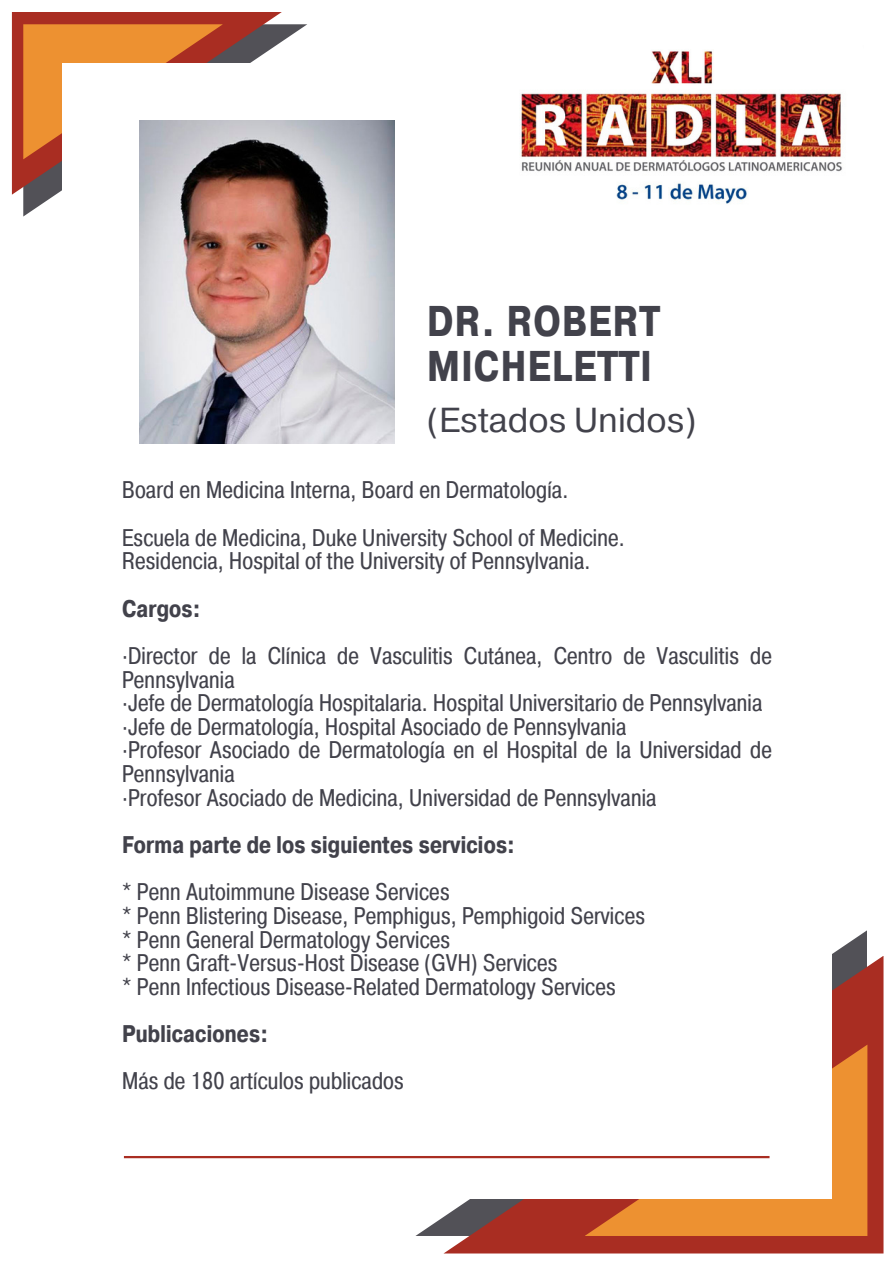
<style>
.page{position:relative;width:893px;height:1264px;background:#fff}
.page>*{position:absolute;margin:0;border:0;box-sizing:border-box;transform-origin:0 0}
.t1{font:700 42.75px/45px "Pragmatica Cond";color:#42424b}
.t2{font:34.5px "Pragmatica";color:#42424b}
.t3{font:24px/23.7px "Pragmatica Cond";letter-spacing:-.02em;color:#42424b}
.t4{font:700 24px "Pragmatica Cond";letter-spacing:-.02em;color:#42424b}
</style>
<div class="page">
<svg style="left:23px;top:24px;width:284px;height:192px"></svg>
<svg style="left:12px;top:12px;width:270px;height:182px;background:#98413b"></svg>
<svg style="left:443px;top:955px;width:440px;height:298px;background:#a23a30"></svg>
<svg style="left:23px;top:24px;width:200px;height:135px;background:#e2822f"></svg>
<svg style="left:584px;top:1044px;width:283px;height:191px;background:#e78b35"></svg>
<div style="left:62px;top:63px;width:769px;height:1136px;background:#fff"></div>
<hr style="left:124px;top:1155px;width:645px;height:3px;background:#a92d22">
<img style="left:520px;top:51px;width:322px;height:153px">
<img style="left:139px;top:120px;width:255px;height:323px">
<h2 class="t1" style="left:426px;top:300px;width:235px">DR. ROBERT<br>MICHELETTI</h2>
<h1 class="t2" style="left:426px;top:398px;width:272px">(Estados Unidos)</h1>
<p class="t3" style="left:122px;top:479px;width:448px">Board en Medicina Interna, Board en Dermatología.</p>
<p class="t3" style="left:122px;top:526px;width:505px">Escuela de Medicina, Duke University School of Medicine.</p>
<p class="t3" style="left:122px;top:550px;width:470px">Residencia, Hospital of the University of Pennsylvania.</p>
<h3 class="t4" style="left:122px;top:592px;width:81px">Cargos:</h3>
<p class="t3" style="left:122px;top:644px;width:652px">·Director de la Clínica de Vasculitis Cutánea, Centro de Vasculitis de<br>Pennsylvania</p>
<p class="t3" style="left:122px;top:692px;width:642px">·Jefe de Dermatología Hospitalaria. Hospital Universitario de Pennsylvania</p>
<p class="t3" style="left:122px;top:715px;width:506px">·Jefe de Dermatología, Hospital Asociado de Pennsylvania</p>
<p class="t3" style="left:122px;top:739px;width:652px">·Profesor Asociado de Dermatología en el Hospital de la Universidad de<br>Pennsylvania</p>
<p class="t3" style="left:122px;top:786px;width:536px">·Profesor Asociado de Medicina, Universidad de Pennsylvania</p>
<h3 class="t4" style="left:122px;top:828px;width:395px">Forma parte de los siguientes servicios:</h3>
<p class="t3" style="left:122px;top:881px;width:329px">* Penn Autoimmune Disease Services</p>
<p class="t3" style="left:122px;top:904px;width:525px">* Penn Blistering Disease, Pemphigus, Pemphigoid Services</p>
<p class="t3" style="left:122px;top:928px;width:330px">* Penn General Dermatology Services</p>
<p class="t3" style="left:122px;top:952px;width:437px">* Penn Graft-Versus-Host Disease (GVH) Services</p>
<p class="t3" style="left:122px;top:975px;width:496px">* Penn Infectious Disease-Related Dermatology Services</p>
<h3 class="t4" style="left:122px;top:1017px;width:148px">Publicaciones:</h3>
<p class="t3" style="left:122px;top:1070px;width:284px">Más de 180 artículos publicados</p>
</div>
